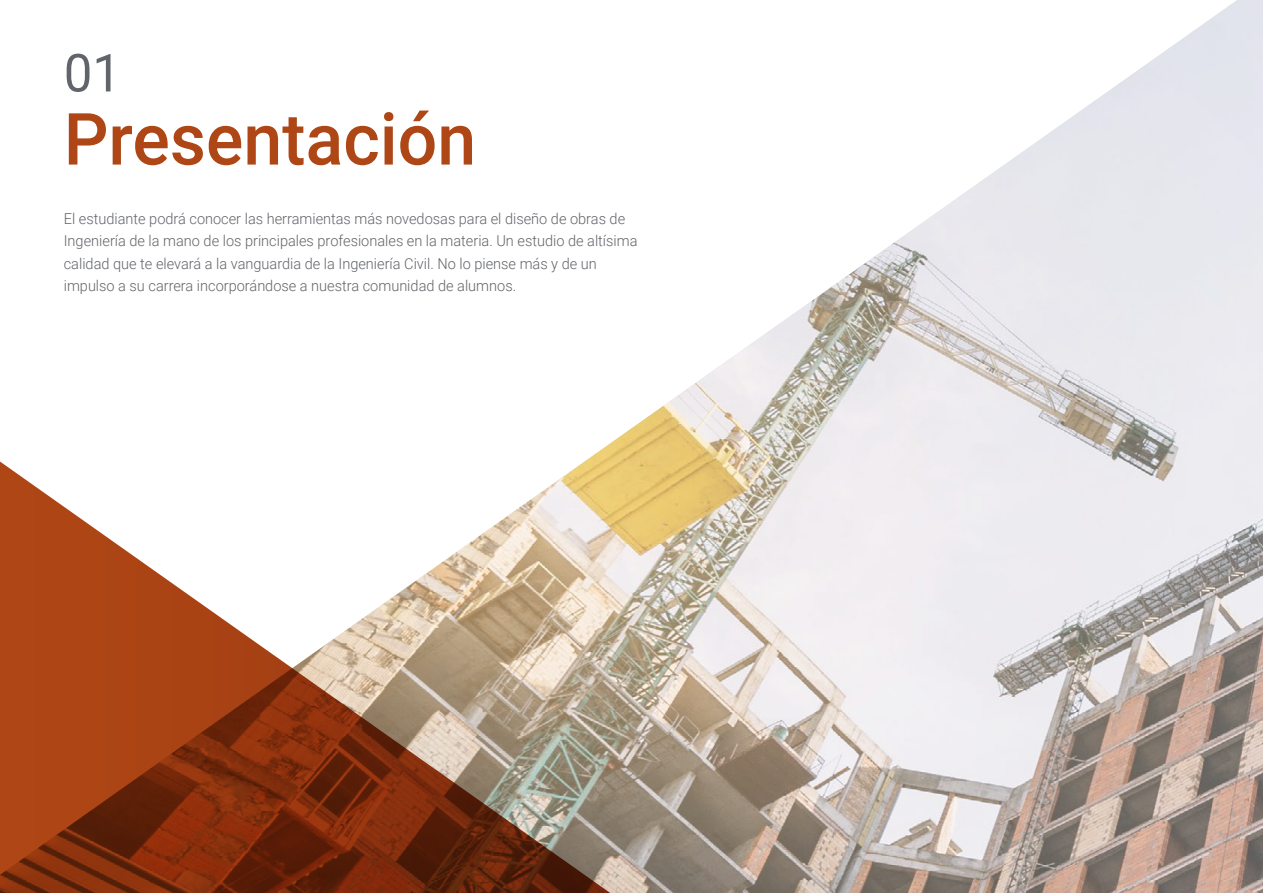
<style>
.page{position:relative;width:1263px;height:893px;background:#fff}
.page>*{position:absolute;margin:0;border:0;box-sizing:border-box;transform-origin:0 0}
.t1{font:500 72px "Roboto";color:#ae4615}
.t2{font:52.5px "Roboto";color:#61646a}
.t3{font:300 15px/22.5px "Roboto";color:#61646a}
</style>
<div class="page">
<img style="left:606px;top:0;width:657px;height:893px">
<svg style="left:0;top:446px;width:640px;height:447px"></svg>
<h2 class="t2" style="left:64px;top:36px;width:59px">01</h2>
<h1 class="t1" style="left:64px;top:89px;width:414px">Presentación</h1>
<p class="t3" style="left:64px;top:207px;width:575px">El estudiante podrá conocer las herramientas más novedosas para el diseño de obras de Ingeniería de la mano de los principales profesionales en la materia. Un estudio de altísima calidad que te elevará a la vanguardia de la Ingeniería Civil. No lo piense más y de un impulso a su carrera incorporándose a nuestra comunidad de alumnos.</p>
</div>
